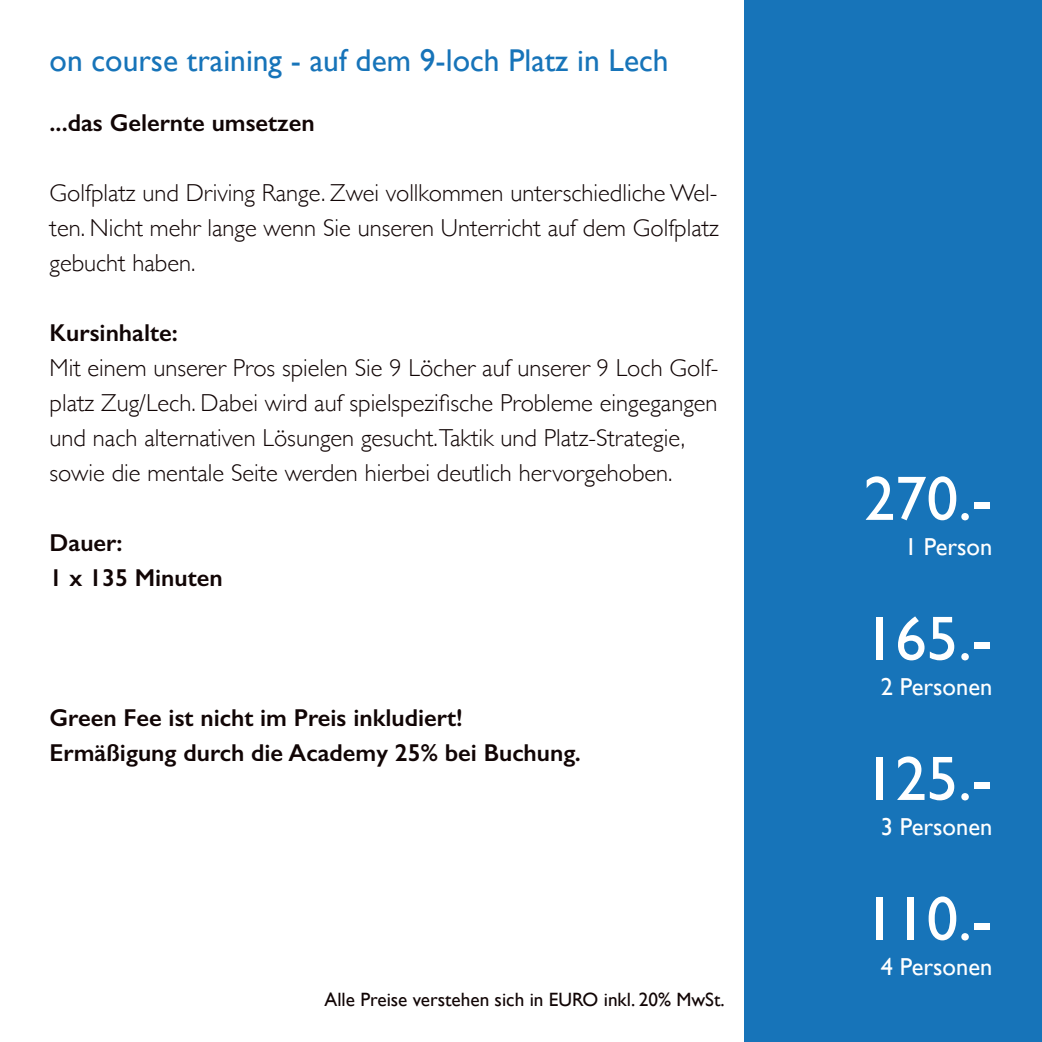
<style>
.page{position:relative;width:1042px;height:1042px;background:#fff}
.page>*{position:absolute;margin:0;border:0;box-sizing:border-box;transform-origin:0 0}
.t1{font:63px "Gill Sans";color:#fff}
.t2{font:31.5px "Gill Sans";color:#1774b9}
.t3{font:300 24.5px/35px "Gill Sans";color:#110505;text-align:justify}
.t4{font:600 24.5px/35px "Gill Sans";color:#110505}
.t5{font:24.5px "Gill Sans";color:#fff}
.t6{font:19.25px "Gill Sans";color:#110505}
</style>
<div class="page">
<div style="left:744px;top:0;width:298px;height:1042px;background:#1774b9"></div>
<p class="t2" style="left:50px;top:42px;width:620px">on course training - auf dem 9-loch Platz in Lech</p>
<p class="t4" style="left:50px;top:105px;width:267px">...das Gelernte umsetzen</p>
<p class="t3" style="left:50px;top:174px;width:671px">Golfplatz und Driving Range. Zwei vollkommen unterschiedliche Wel&shy;ten. Nicht mehr lange wenn Sie unseren Unterricht auf dem Golfplatz gebucht haben.</p>
<p class="t4" style="left:50px;top:315px;width:130px">Kursinhalte:</p>
<p class="t3" style="left:50px;top:349px;width:670px;text-align:left">Mit einem unserer Pros spielen Sie 9 Löcher auf unserer 9 Loch Golf&shy;platz Zug/Lech. Dabei wird auf spielspezifische Probleme eingegangen und nach alternativen Lösungen gesucht.Taktik und Platz-Strategie, sowie die mentale Seite werden hierbei deutlich hervorgehoben.</p>
<p class="t4" style="left:50px;top:525px;width:175px">Dauer:<br>1 x 135 Minuten</p>
<p class="t4" style="left:50px;top:700px;width:532px">Green Fee ist nicht im Preis inkludiert!<br>Ermäßigung durch die Academy 25% bei Buchung.</p>
<p class="t6" style="left:324px;top:988px;width:402px">Alle Preise verstehen sich in EURO inkl. 20% MwSt.</p>
<h1 class="t1" style="left:863px;top:461px;width:130px">270.-</h1>
<p class="t5" style="left:905px;top:532px;width:89px">1 Person</p>
<h1 class="t1" style="left:863px;top:601px;width:130px">165.-</h1>
<p class="t5" style="left:881px;top:672px;width:113px">2 Personen</p>
<h1 class="t1" style="left:863px;top:741px;width:130px">125.-</h1>
<p class="t5" style="left:881px;top:812px;width:113px">3 Personen</p>
<h1 class="t1" style="left:863px;top:881px;width:130px">110.-</h1>
<p class="t5" style="left:881px;top:952px;width:113px">4 Personen</p>
</div>
